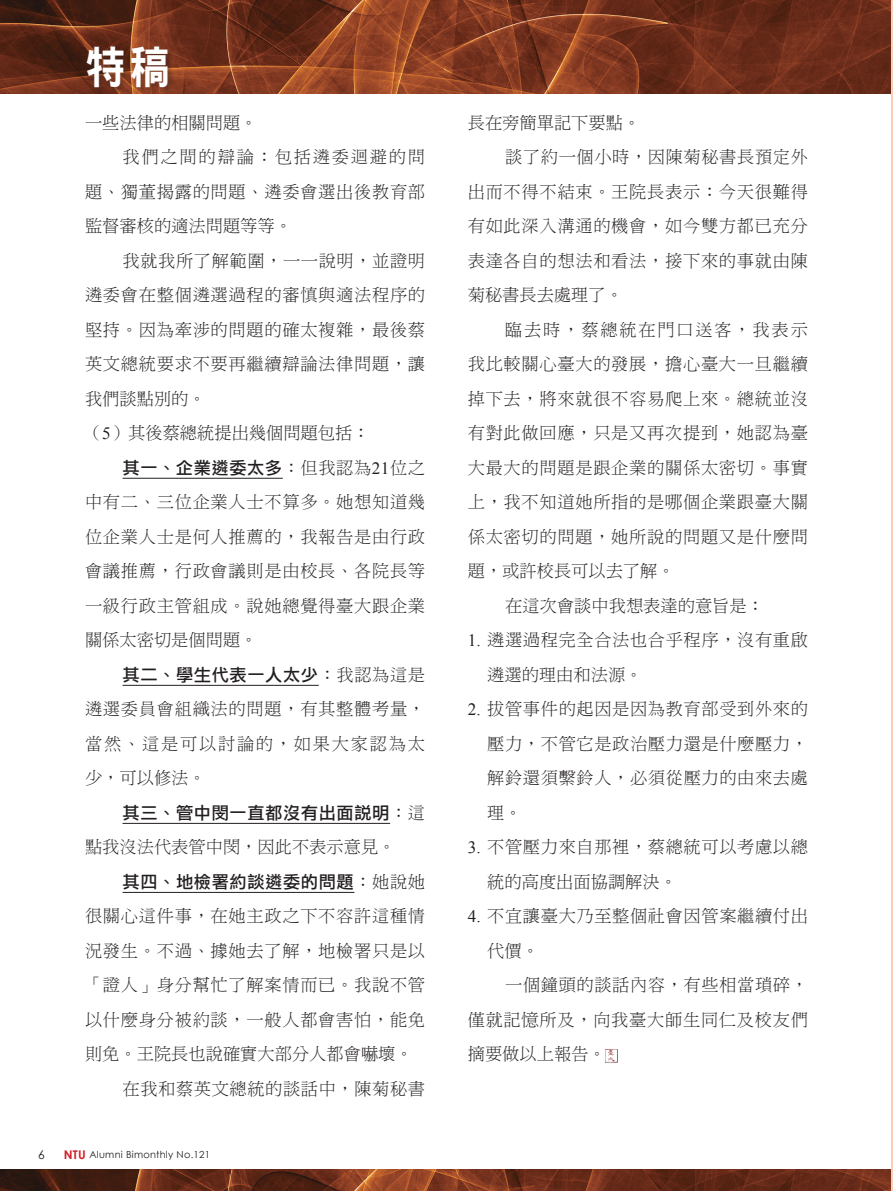
<style>
.page{position:relative;width:893px;height:1191px;background:#fff}
.page>*{position:absolute;margin:0;border:0;box-sizing:border-box;transform-origin:0 0}
.t1{font:45px "DF Hei Std W9";color:#fff;scale:.9 1}
.內文11_5{font:17.25px/34.5px "DF Ming Std W3";letter-spacing:.035em;color:#231f20;text-align:justify}
.內文11_5-2{font:17.25px/34.5px "DF Ming Std W3";color:#231f20}
.t2{font:12px "Century Gothic";color:#231f20}
.t3{font:9.75px "Century Gothic";letter-spacing:.025em;color:#231f20}
.s1{font-family:"Times New Roman"}
.s2{font-family:"DF Li Hei Std W5"}
.s3{font-weight:700;font-size:12px;color:#d1232a}
</style>
<div class="page">
<img style="left:0;top:0;width:892px;height:94px">
<img style="left:0;top:1169px;width:892px;height:22px">
<div style="left:85px;top:45px;width:90px;height:50px;background:#231f20;opacity:.35"></div>
<hr style="left:123px;top:478px;width:160px;height:1px;background:#231f20">
<hr style="left:123px;top:685px;width:196px;height:1px;background:#231f20">
<hr style="left:123px;top:823px;width:267px;height:1px;background:#231f20">
<hr style="left:123px;top:892px;width:231px;height:1px;background:#231f20">
<svg style="left:606px;top:1049px;width:11px;height:13px"></svg>
<hr style="left:892px;top:0;width:1px;height:1191px;background:#fcceb8">
<h1 class="t1" style="left:85px;top:42px;width:96px">特稿</h1>
<p class="內文11_5-2" style="left:85px;top:105px;width:174px">一些法律的相關問題。</p>
<p class="內文11_5" style="left:85px;top:139px;width:342px;text-indent:38px">我們之間的辯論：包括遴委迴避的問題、獨董揭露的問題、遴委會選出後教育部監督審核的適法問題等等。</p>
<p class="內文11_5" style="left:85px;top:243px;width:342px;text-indent:38px">我就我所了解範圍，一一說明，並證明遴委會在整個遴選過程的審慎與適法程序的堅持。因為牽涉的問題的確太複雜，最後蔡英文總統要求不要再繼續辯論法律問題，讓我們談點別的。</p>
<p class="內文11_5-2" style="left:85px;top:415px;width:286px">（<span class="s1">5</span>）其後蔡總統提出幾個問題包括：</p>
<p class="內文11_5" style="left:85px;top:450px;width:342px;text-indent:38px"><span class="s2">其一、企業遴委太多</span>：但我認為<span class="s1">21</span>位之中有二、三位企業人士不算多。她想知道幾位企業人士是何人推薦的，我報告是由行政會議推薦，行政會議則是由校長、各院長等一級行政主管組成。說她總覺得臺大跟企業關係太密切是個問題。</p>
<p class="內文11_5" style="left:85px;top:657px;width:342px;text-indent:38px"><span class="s2">其二、學生代表一人太少</span>：我認為這是遴選委員會組織法的問題，有其整體考量，當然、這是可以討論的，如果大家認為太少，可以修法。</p>
<p class="內文11_5-2" style="left:85px;top:795px;width:342px;text-indent:38px"><span class="s2">其三、管中閔一直都沒有出面說明</span>：這點我沒法代表管中閔，因此不表示意見。</p>
<p class="內文11_5" style="left:85px;top:864px;width:342px;text-indent:38px"><span class="s2">其四、地檢署約談遴委的問題</span>：她說她很關心這件事，在她主政之下不容許這種情況發生。不過、據她去了解，地檢署只是以「證人」身分幫忙了解案情而已。我說不管以什麼身分被約談，一般人都會害怕，能免則免。王院長也說確實大部分人都會嚇壞。</p>
<p class="內文11_5" style="left:123px;top:1071px;width:304px">在我和蔡英文總統的談話中，陳菊秘書</p>
<p class="t2" style="left:38px;top:1147px;width:8px">6</p>
<p class="t3" style="left:64px;top:1148px;width:148px"><span class="s3">NTU</span> Alumni Bimonthly No.121</p>
<p class="內文11_5-2" style="left:468px;top:105px;width:174px">長在旁簡單記下要點。</p>
<p class="內文11_5" style="left:468px;top:139px;width:342px;text-indent:38px">談了約一個小時，因陳菊秘書長預定外出而不得不結束。王院長表示：今天很難得有如此深入溝通的機會，如今雙方都已充分表達各自的想法和看法，接下來的事就由陳菊秘書長去處理了。</p>
<p class="內文11_5" style="left:468px;top:312px;width:342px;text-indent:38px">臨去時，蔡總統在門口送客，我表示我比較關心臺大的發展，擔心臺大一旦繼續掉下去，將來就很不容易爬上來。總統並沒有對此做回應，只是又再次提到，她認為臺大最大的問題是跟企業的關係太密切。事實上，我不知道她所指的是哪個企業跟臺大關係太密切的問題，她所說的問題又是什麼問題，或許校長可以去了解。</p>
<p class="內文11_5-2" style="left:505px;top:588px;width:260px">在這次會談中我想表達的意旨是：</p>
<p class="內文11_5" style="left:487px;top:622px;width:322px;text-indent:-20px"><span class="s1">1.</span> 遴選過程完全合法也合乎程序，沒有重啟遴選的理由和法源。</p>
<p class="內文11_5" style="left:487px;top:691px;width:322px;text-indent:-20px"><span class="s1">2.</span> 拔管事件的起因是因為教育部受到外來的壓力，不管它是政治壓力還是什麼壓力，解鈴還須繫鈴人，必須從壓力的由來去處理。</p>
<p class="內文11_5" style="left:487px;top:829px;width:322px;text-indent:-20px"><span class="s1">3.</span> 不管壓力來自那裡，蔡總統可以考慮以總統的高度出面協調解決。</p>
<p class="內文11_5" style="left:487px;top:898px;width:322px;text-indent:-20px"><span class="s1">4.</span> 不宜讓臺大乃至整個社會因管案繼續付出代價。</p>
<p class="內文11_5" style="left:468px;top:967px;width:342px;text-indent:38px">一個鐘頭的談話內容，有些相當瑣碎，僅就記憶所及，向我臺大師生同仁及校友們摘要做以上報告。</p>
</div>
